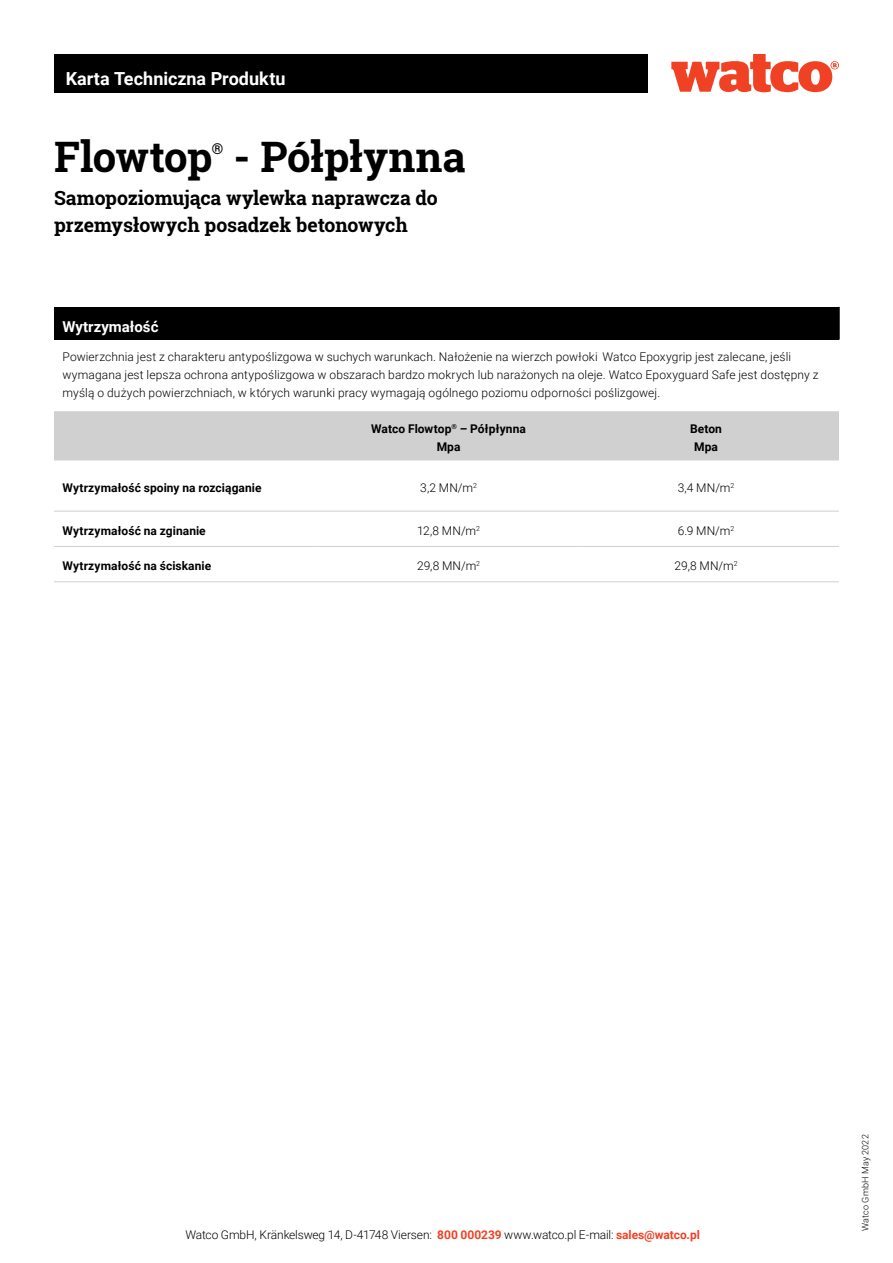
<style>
.page{position:relative;width:893px;height:1263px;background:#fff}
.page>*{position:absolute;margin:0;border:0;box-sizing:border-box;transform-origin:0 0}
.t1{font:700 42px "Roboto Slab";color:#000}
.t2{font:700 42px "Roboto Slab";letter-spacing:-.02em;color:#000}
.t3{font:700 19.5px/27px "Roboto Slab";letter-spacing:-.01em;color:#000}
.t4{font:700 18px "Roboto";color:#fff}
.t5{font:700 15px "Roboto";color:#fff}
.t6{font:700 14.85px "Roboto Slab";color:#000}
.t7{font:300 12px/18px "Roboto";letter-spacing:.01em;color:#000}
.t8{font:700 12px/18px "Roboto";letter-spacing:.01em;color:#000;text-align:center}
.t9{font:300 12px "Roboto";letter-spacing:-.01em;color:#000}
.t10{font:300 9px "Roboto";letter-spacing:.025em;color:#000}
.s1{font-weight:700;color:#f04124}
</style>
<div class="page">
<div style="left:54px;top:54px;width:593px;height:38px;background:#000"></div>
<svg style="left:671px;top:54px;width:168px;height:38px"></svg>
<div style="left:54px;top:307px;width:785px;height:33px;background:#000"></div>
<div style="left:54px;top:412px;width:785px;height:48px;background:#d0d0d0"></div>
<hr style="left:838px;top:307px;width:2px;height:33px;background:#000">
<hr style="left:54px;top:460px;width:262px;height:1px;background:#d0d0d0">
<hr style="left:316px;top:460px;width:261px;height:1px;background:#d0d0d0">
<hr style="left:577px;top:460px;width:262px;height:1px;background:#d0d0d0">
<hr style="left:54px;top:511px;width:262px;height:1px;background:#d0d0d0">
<hr style="left:316px;top:511px;width:261px;height:1px;background:#d0d0d0">
<hr style="left:577px;top:511px;width:262px;height:1px;background:#d0d0d0">
<hr style="left:54px;top:546px;width:262px;height:1px;background:#d0d0d0">
<hr style="left:316px;top:546px;width:261px;height:1px;background:#d0d0d0">
<hr style="left:577px;top:546px;width:262px;height:1px;background:#d0d0d0">
<hr style="left:54px;top:581px;width:262px;height:1px;background:#d0d0d0">
<hr style="left:316px;top:581px;width:261px;height:1px;background:#d0d0d0">
<hr style="left:577px;top:581px;width:262px;height:1px;background:#d0d0d0">
<hr style="left:54px;top:411px;width:262px;height:1px;background:#d0d0d0">
<hr style="left:316px;top:411px;width:261px;height:1px;background:#d0d0d0">
<hr style="left:577px;top:411px;width:262px;height:1px;background:#d0d0d0">
<h3 class="t4" style="left:66px;top:66px;width:221px">Karta Techniczna Produktu</h3>
<h1 class="t2" style="left:54px;top:128px;width:160px">Flowtop</h1>
<p class="t6" style="left:212px;top:139px;width:13px">®</p>
<h1 class="t1" style="left:233px;top:128px;width:233px">- Półpłynna</h1>
<h2 class="t3" style="left:54px;top:184px;width:385px">Samopoziomująca wylewka naprawcza do przemysłowych posadzek betonowych</h2>
<p class="t5" style="left:63px;top:316px;width:97px">Wytrzymałość</p>
<p class="t7" style="left:63px;top:347px;width:758px">Powierzchnia jest z charakteru antypoślizgowa w suchych warunkach. Nałożenie na wierzch powłoki Watco Epoxygrip jest zalecane, jeśli wymagana jest lepsza ochrona antypoślizgowa w obszarach bardzo mokrych lub narażonych na oleje. Watco Epoxyguard Safe jest dostępny z myślą o dużych powierzchniach, w których warunki pracy wymagają ogólnego poziomu odporności poślizgowej.</p>
<p class="t8" style="left:371px;top:419px;width:156px">Watco Flowtop<sup>®</sup> – Półpłynna<br>Mpa</p>
<p class="t8" style="left:690px;top:419px;width:33px">Beton<br>Mpa</p>
<p class="t8" style="left:63px;top:478px;width:201px">Wytrzymałość spoiny na rozciąganie</p>
<p class="t7" style="left:420px;top:478px;width:58px">3,2 MN/m<sup>2</sup></p>
<p class="t7" style="left:678px;top:478px;width:58px">3,4 MN/m<sup>2</sup></p>
<p class="t8" style="left:63px;top:521px;width:145px">Wytrzymałość na zginanie</p>
<p class="t7" style="left:417px;top:521px;width:64px">12,8 MN/m<sup>2</sup></p>
<p class="t7" style="left:678px;top:521px;width:58px">6.9 MN/m<sup>2</sup></p>
<p class="t8" style="left:63px;top:557px;width:150px">Wytrzymałość na ściskanie</p>
<p class="t7" style="left:417px;top:557px;width:65px">29,8 MN/m<sup>2</sup></p>
<p class="t7" style="left:674px;top:557px;width:65px">29,8 MN/m<sup>2</sup></p>
<p class="t9" style="left:185px;top:1227px;width:516px">Watco GmbH, Kränkelsweg 14, D-41748 Viersen: <span class="s1">800 000239</span> www.watco.pl E-mail: <span class="s1">sales@watco.pl</span></p>
<p class="t10" style="left:859px;top:1231px;width:98px;rotate:-90deg">Watco GmbH May 2022</p>
</div>
